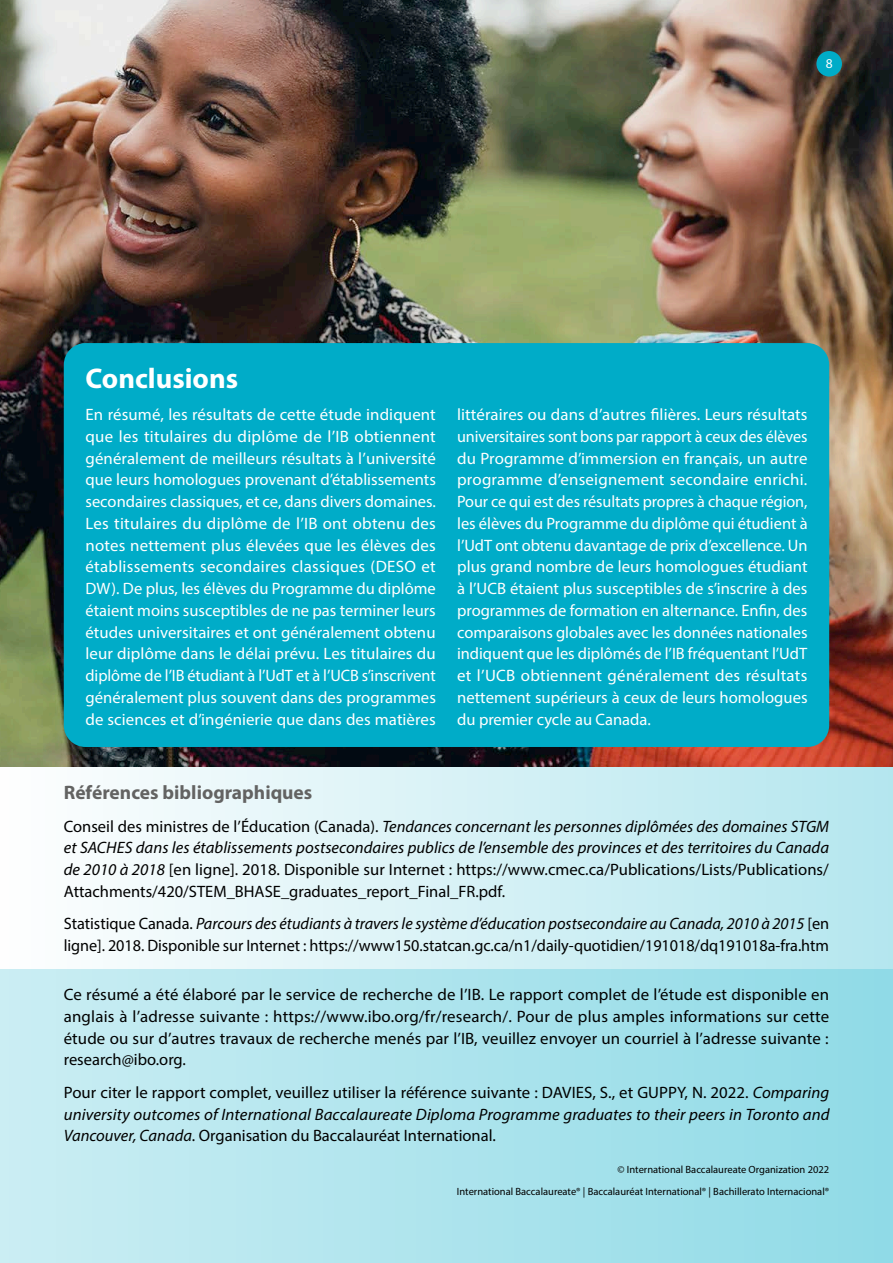
<style>
.page{position:relative;width:893px;height:1263px;background:#fff}
.page>*{position:absolute;margin:0;border:0;box-sizing:border-box;transform-origin:0 0}
.FR___Body_Text__H2_H{font:700 28.5px "Myriad Pro";color:#fff}
.FR___Body_Text__H3_H{font:700 19.5px "Myriad Pro";color:#636362}
.FR___Body_Text__P__W{font:16.5px/21.8px "Myriad Pro";color:#fff;text-align:justify}
.FR___Body_Text__P{font:16.5px/21.8px "Myriad Pro";color:#000;text-align:justify}
.FR___Running_Head__P{font:13.5px "Myriad Pro";color:#fff}
.FR___Copyright_Text{font:10.5px "Myriad Pro";color:#000}
.s1{font-style:italic}
</style>
<div class="page">
<img style="left:0;top:0;width:893px;height:767px">
<div style="left:0;top:767px;width:893px;height:202px;background:linear-gradient(to right,#fefefe,#b4e6ee)"></div>
<div style="left:0;top:969px;width:893px;height:294px;background:linear-gradient(to right,#cbeef3,#90dae7)"></div>
<div style="left:816px;top:51px;width:26px;height:26px;background:#00acc8;border-radius:50%"></div>
<div style="left:64px;top:343px;width:765px;height:404px;background:#00acc8;border-radius:22px"></div>
<p class="FR___Running_Head__P" style="left:826px;top:56px;width:8px">8</p>
<p class="FR___Body_Text__H2_H" style="left:86px;top:359px;width:154px">Conclusions</p>
<p class="FR___Body_Text__P__W" style="left:86px;top:403px;width:352px">En résumé, les résultats de cette étude indiquent que les titulaires du diplôme de l’IB obtiennent généralement de meilleurs résultats à l’université que leurs homologues provenant d’établissements secondaires classiques, et ce, dans divers domaines.<br>Les titulaires du diplôme de l’IB ont obtenu des notes nettement plus élevées que les élèves des établissements secondaires classiques (DESO et DW). De plus, les élèves du Programme du diplôme étaient moins susceptibles de ne pas terminer leurs études universitaires et ont généralement obtenu leur diplôme dans le délai prévu. Les titulaires du diplôme de l’IB étudiant à l’UdT et à l’UCB s’inscrivent généralement plus souvent dans des programmes de sciences et d’ingénierie que dans des matières</p>
<p class="FR___Body_Text__P__W" style="left:457px;top:403px;width:352px">littéraires ou dans d’autres filières. Leurs résultats universitaires sont bons par rapport à ceux des élèves du Programme d’immersion en français, un autre programme d’enseignement secondaire enrichi.<br>Pour ce qui est des résultats propres à chaque région, les élèves du Programme du diplôme qui étudient à l’UdT ont obtenu davantage de prix d’excellence. Un plus grand nombre de leurs homologues étudiant à l’UCB étaient plus susceptibles de s’inscrire à des programmes de formation en alternance. Enfin, des comparaisons globales avec les données nationales indiquent que les diplômés de l’IB fréquentant l’UdT et l’UCB obtiennent généralement des résultats nettement supérieurs à ceux de leurs homologues du premier cycle au Canada.</p>
<p class="FR___Body_Text__H3_H" style="left:64px;top:780px;width:250px">Références bibliographiques</p>
<p class="FR___Body_Text__P" style="left:64px;top:815px;width:767px">Conseil des ministres de l’Éducation (Canada). <span class="s1">Tendances concernant les personnes diplômées des domaines STGM et SACHES dans les établissements postsecondaires publics de l’ensemble des provinces et des territoires du Canada de 2010 à 2018</span> [en ligne]. 2018. Disponible sur Internet : https://www.cmec.ca/Publications/Lists/Publications/ Attachments/420/STEM_BHASE_graduates_report_Final_FR.pdf.</p>
<p class="FR___Body_Text__P" style="left:64px;top:912px;width:767px">Statistique Canada. <span class="s1">Parcours des étudiants à travers le système d’éducation postsecondaire au Canada, 2010 à 2015</span> [en ligne]. 2018. Disponible sur Internet : https://www150.statcan.gc.ca/n1/daily-quotidien/191018/dq191018a-fra.htm</p>
<p class="FR___Body_Text__P" style="left:64px;top:983px;width:767px">Ce résumé a été élaboré par le service de recherche de l’IB. Le rapport complet de l’étude est disponible en anglais à l’adresse suivante : https://www.ibo.org/fr/research/. Pour de plus amples informations sur cette étude ou sur d’autres travaux de recherche menés par l’IB, veuillez envoyer un courriel à l’adresse suivante : research@ibo.org.</p>
<p class="FR___Body_Text__P" style="left:64px;top:1081px;width:767px">Pour citer le rapport complet, veuillez utiliser la référence suivante : DAVIES, S., et GUPPY, N. 2022. <span class="s1">Comparing university outcomes of International Baccalaureate Diploma Programme graduates to their peers in Toronto and Vancouver, Canada</span>. Organisation du Baccalauréat International.</p>
<p class="FR___Copyright_Text" style="left:618px;top:1163px;width:213px">© International Baccalaureate Organization 2022</p>
<p class="FR___Copyright_Text" style="left:457px;top:1185px;width:374px">International Baccalaureate® | Baccalauréat International® | Bachillerato Internacional®</p>
</div>
